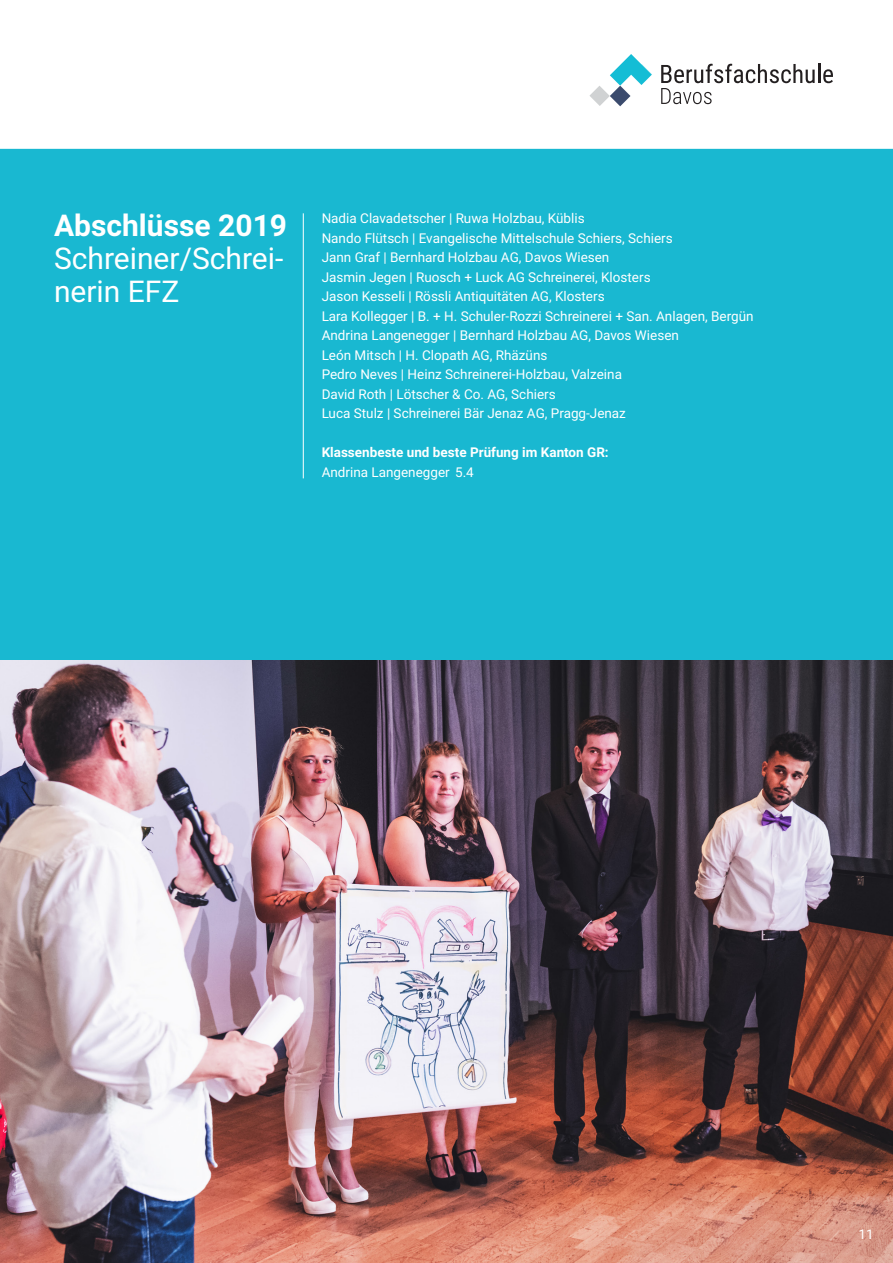
<style>
.page{position:relative;width:893px;height:1263px;background:#fff}
.page>*{position:absolute;margin:0;border:0;box-sizing:border-box;transform-origin:0 0}
.Titel_2{font:30px/33px "Roboto";color:#fff}
.Titel_2-2{font:700 30px "Roboto";color:#fff}
.t1{font:13.5px "Roboto";color:#fff}
.t2{font:700 13.5px "Roboto";color:#fff}
</style>
<div class="page">
<svg style="left:589px;top:54px;width:63px;height:52px"></svg>
<svg style="left:661px;top:64px;width:172px;height:40px"></svg>
<div style="left:0;top:149px;width:893px;height:511px;background:#19b8d1"></div>
<img style="left:0;top:660px;width:893px;height:603px">
<hr style="left:303px;top:213px;width:1px;height:265px;background:#fff">
<p class="Titel_2-2" style="left:54px;top:204px;width:235px">Abschlüsse 2019</p>
<p class="Titel_2" style="left:54px;top:241px;width:231px">Schreiner/Schrei&shy;nerin EFZ</p>
<p class="t1" style="left:322px;top:209px;width:265px">Nadia Clavadetscher | Ruwa Holzbau, Küblis</p>
<p class="t1" style="left:322px;top:229px;width:353px">Nando Flütsch | Evangelische Mittelschule Schiers, Schiers</p>
<p class="t1" style="left:322px;top:248px;width:289px">Jann Graf | Bernhard Holzbau AG, Davos Wiesen</p>
<p class="t1" style="left:322px;top:268px;width:330px">Jasmin Jegen | Ruosch + Luck AG Schreinerei, Klosters</p>
<p class="t1" style="left:322px;top:287px;width:284px">Jason Kesseli | Rössli Antiquitäten AG, Klosters</p>
<p class="t1" style="left:322px;top:307px;width:433px">Lara Kollegger | B. + H. Schuler-Rozzi Schreinerei + San. Anlagen, Bergün</p>
<p class="t1" style="left:322px;top:326px;width:359px">Andrina Langenegger | Bernhard Holzbau AG, Davos Wiesen</p>
<p class="t1" style="left:322px;top:346px;width:227px">León Mitsch | H. Clopath AG, Rhäzüns</p>
<p class="t1" style="left:322px;top:365px;width:302px">Pedro Neves | Heinz Schreinerei-Holzbau, Valzeina</p>
<p class="t1" style="left:322px;top:385px;width:236px">David Roth | Lötscher &amp; Co. AG, Schiers</p>
<p class="t1" style="left:322px;top:404px;width:306px">Luca Stulz | Schreinerei Bär Jenaz AG, Pragg-Jenaz</p>
<p class="t2" style="left:322px;top:443px;width:289px">Klassenbeste und beste Prüfung im Kanton GR:</p>
<p class="t1" style="left:322px;top:463px;width:154px">Andrina Langenegger 5.4</p>
<p class="t1" style="left:858px;top:1224px;width:17px">11</p>
</div>
